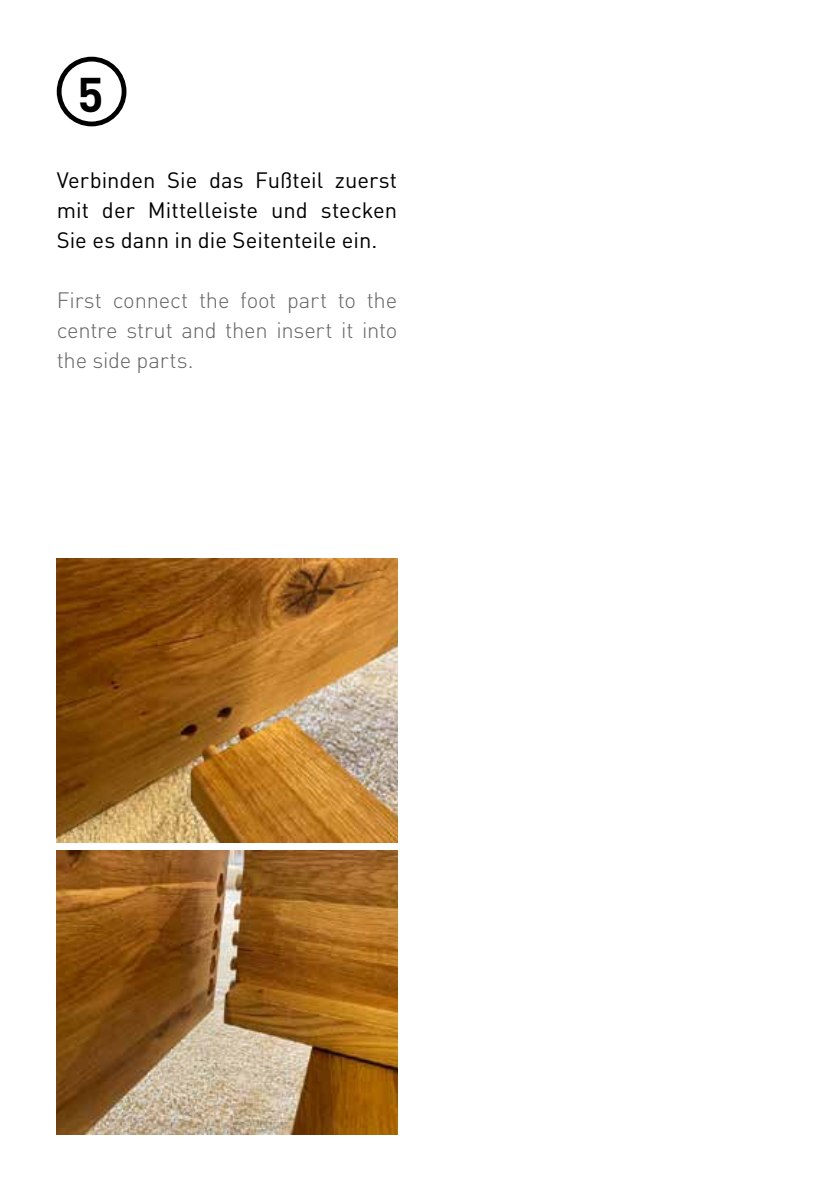
<style>
.page{position:relative;width:840px;height:1191px;background:#fff}
.page>*{position:absolute;margin:0;border:0;box-sizing:border-box;transform-origin:0 0}
.t1{font:700 48px "DIN";color:#000}
.t2{font:22px/30px "DIN";color:#000;text-align:justify}
.t3{font:300 22px/30px "DIN";letter-spacing:-.01em;color:#636363;text-align:justify}
</style>
<div class="page">
<img style="left:57px;top:850px;width:340px;height:284px">
<img style="left:57px;top:558px;width:340px;height:284px">
<div style="left:57px;top:57px;width:69px;height:69px;border:5px solid #000;border-radius:50%"></div>
<h1 class="t1" style="left:77px;top:63px;width:28px">5</h1>
<p class="t2" style="left:57px;top:165px;width:342px">Verbinden Sie das Fußteil zuerst mit der Mittelleiste und stecken Sie es dann in die Seitenteile ein.</p>
<p class="t3" style="left:57px;top:285px;width:342px">First connect the foot part to the centre strut and then insert it into the side parts.</p>
</div>
